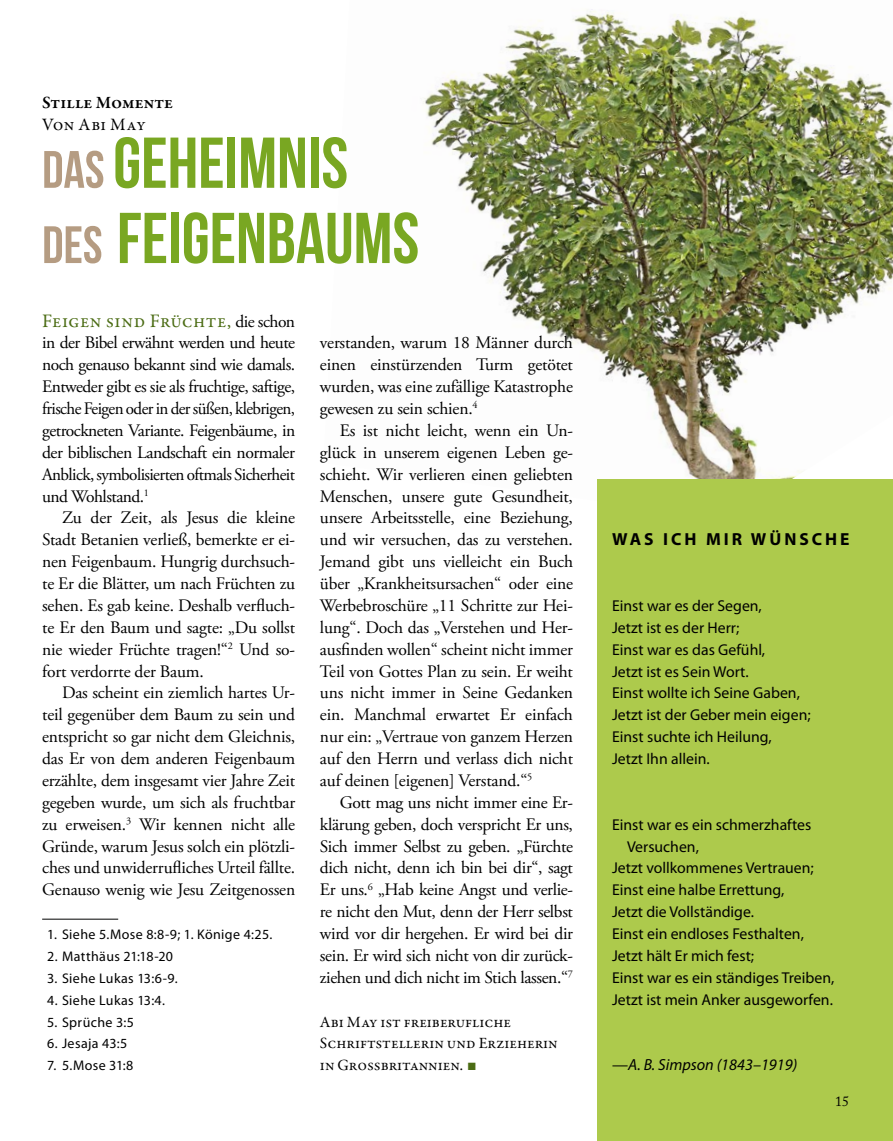
<style>
.page{position:relative;width:893px;height:1141px;background:#fff}
.page>*{position:absolute;margin:0;border:0;box-sizing:border-box;transform-origin:0 0}
.t1{font:71.75px/75.2px "Bebas Neue";color:#79a722}
.t2{font:19.25px "Garamond Premr Pro";letter-spacing:.015em;color:#4b6c14}
.t3{font:17.5px/21.9px "Adobe Garamond Pro";letter-spacing:-.01em;color:#000;text-align:justify}
.t4{font:700 17.5px "Myriad Pro";letter-spacing:.17em;color:#000}
.t5{font:600 17.5px "Garamond Premr Pro";color:#000}
.t6{font:17.5px "Garamond Premr Pro";letter-spacing:.01em;color:#000}
.t7{font:italic 16.1px "Myriad Pro";color:#000}
.t8{font:15.75px/21.9px "Myriad Pro";color:#000}
.t9{font:15.75px/21.9px "Garamond Premr Pro";color:#000}
.t10{font:14px "Myriad Pro";letter-spacing:.025em;color:#000}
.t11{font:14px "Adobe Caslon Pro";color:#000}
.s1{font-size:52.5px;color:#b59c82}
.s2{font-family:"Adobe Garamond Pro";font-size:17.5px;color:#000}
.s3{font-family:"Arial";color:#4b6c14}
.s4{font-style:normal}
</style>
<div class="page">
<img style="left:423px;top:9px;width:470px;height:560px">
<div style="left:598px;top:480px;width:295px;height:661px;background:#adca4c"></div>
<hr style="left:42px;top:919px;width:76px;height:1px;background:#010202">
<p class="t5" style="left:42px;top:92px;width:133px">Stille Momente</p>
<p class="t6" style="left:42px;top:114px;width:105px">Von Abi May</p>
<h1 class="t1" style="left:42px;top:125px;width:379px"><span class="s1">DAS</span> GEHEIMNIS<br><span class="s1">DES</span> FEIGENBAUMS</h1>
<p class="t2" style="left:42px;top:309px;width:254px">Feigen sind Früchte, <span class="s2">die schon</span></p>
<p class="t3" style="left:42px;top:333px;width:255px">in der Bibel erwähnt werden und heute noch genauso bekannt sind wie damals.<br>Entweder gibt es sie als fruchtige, saftige, frische Feigen oder in der süßen, klebrigen, getrockneten Variante. Feigenbäume, in der biblischen Landschaft ein normaler Anblick, symbolisierten oftmals Sicherheit und Wohlstand.<sup>1</sup></p>
<p class="t3" style="left:42px;top:508px;width:255px;text-indent:20px">Zu der Zeit, als Jesus die kleine Stadt Betanien verließ, bemerkte er ei&shy;nen Feigenbaum. Hungrig durchsuch&shy;te Er die Blätter, um nach Früchten zu sehen. Es gab keine. Deshalb verfluch&shy;te Er den Baum und sagte: „Du sollst nie wieder Früchte tragen!“<sup>2</sup> Und so&shy;fort verdorrte der Baum.</p>
<p class="t3" style="left:42px;top:683px;width:255px;text-indent:20px">Das scheint ein ziemlich hartes Ur&shy;teil gegenüber dem Baum zu sein und entspricht so gar nicht dem Gleichnis, das Er von dem anderen Feigenbaum erzählte, dem insgesamt vier Jahre Zeit gegeben wurde, um sich als fruchtbar zu erweisen.<sup>3</sup> Wir kennen nicht alle Gründe, warum Jesus solch ein plötzli&shy;ches und unwiderrufliches Urteil fällte.<br>Genauso wenig wie Jesu Zeitgenossen</p>
<p class="t10" style="left:47px;top:926px;width:227px">1. Siehe 5.Mose 8:8-9; 1. Könige 4:25.</p>
<p class="t10" style="left:47px;top:948px;width:127px">2. Matthäus 21:18-20</p>
<p class="t10" style="left:47px;top:969px;width:132px">3. Siehe Lukas 13:6-9.</p>
<p class="t10" style="left:47px;top:991px;width:119px">4. Siehe Lukas 13:4.</p>
<p class="t10" style="left:47px;top:1013px;width:88px">5. Sprüche 3:5</p>
<p class="t10" style="left:47px;top:1035px;width:82px">6. Jesaja 43:5</p>
<p class="t10" style="left:47px;top:1057px;width:88px">7. 5.Mose 31:8</p>
<p class="t3" style="left:320px;top:333px;width:254px">verstanden, warum 18 Männer durch einen einstürzenden Turm getötet wurden, was eine zufällige Katastrophe gewesen zu sein schien.<sup>4</sup></p>
<p class="t3" style="left:320px;top:420px;width:255px;text-indent:20px">Es ist nicht leicht, wenn ein Un&shy;glück in unserem eigenen Leben ge&shy;schieht. Wir verlieren einen geliebten Menschen, unsere gute Gesundheit, unsere Arbeitsstelle, eine Beziehung, und wir versuchen, das zu verstehen.<br>Jemand gibt uns vielleicht ein Buch über „Krankheitsursachen“ oder eine Werbebroschüre „11 Schritte zur Hei&shy;lung“. Doch das „Verstehen und Her&shy;ausfinden wollen“ scheint nicht immer Teil von Gottes Plan zu sein. Er weiht uns nicht immer in Seine Gedanken ein. Manchmal erwartet Er einfach nur ein: „Vertraue von ganzem Herzen auf den Herrn und verlass dich nicht auf deinen [eigenen] Verstand.“<sup>5</sup></p>
<p class="t3" style="left:320px;top:792px;width:255px;text-indent:20px">Gott mag uns nicht immer eine Er&shy;klärung geben, doch verspricht Er uns, Sich immer Selbst zu geben. „Fürchte dich nicht, denn ich bin bei dir“, sagt Er uns.<sup>6</sup> „Hab keine Angst und verlie&shy;re nicht den Mut, denn der Herr selbst wird vor dir hergehen. Er wird bei dir sein. Er wird sich nicht von dir zurück&shy;ziehen und dich nicht im Stich lassen.“<sup>7</sup></p>
<p class="t9" style="left:320px;top:1011px;width:239px">Abi May ist freiberufliche<br>Schriftstellerin und Erzieherin in Grossbritannien. <span class="s3">■</span></p>
<p class="t4" style="left:612px;top:528px;width:239px">WAS ICH MIR WÜNSCHE</p>
<p class="t8" style="left:612px;top:594px;width:200px">Einst war es der Segen,<br>Jetzt ist es der Herr;<br>Einst war es das Gefühl,<br>Jetzt ist es Sein Wort.<br>Einst wollte ich Seine Gaben,<br>Jetzt ist der Geber mein eigen;<br>Einst suchte ich Heilung,<br>Jetzt Ihn allein.</p>
<p class="t8" style="left:612px;top:813px;width:201px">Einst war es ein schmerzhaftes</p>
<p class="t8" style="left:627px;top:835px;width:73px">Versuchen,</p>
<p class="t8" style="left:612px;top:857px;width:203px">Jetzt vollkommenes Vertrauen;</p>
<p class="t8" style="left:612px;top:879px;width:174px">Einst eine halbe Errettung,</p>
<p class="t8" style="left:612px;top:901px;width:143px">Jetzt die Vollständige.</p>
<p class="t8" style="left:612px;top:923px;width:193px">Einst ein endloses Festhalten,</p>
<p class="t8" style="left:612px;top:944px;width:144px">Jetzt hält Er mich fest;</p>
<p class="t8" style="left:612px;top:966px;width:224px">Einst war es ein ständiges Treiben,</p>
<p class="t8" style="left:612px;top:988px;width:222px">Jetzt ist mein Anker ausgeworfen.</p>
<p class="t7" style="left:612px;top:1055px;width:187px"><span class="s4">—</span>A. B. Simpson (1843–1919)</p>
<p class="t11" style="left:835px;top:1093px;width:15px">15</p>
</div>
